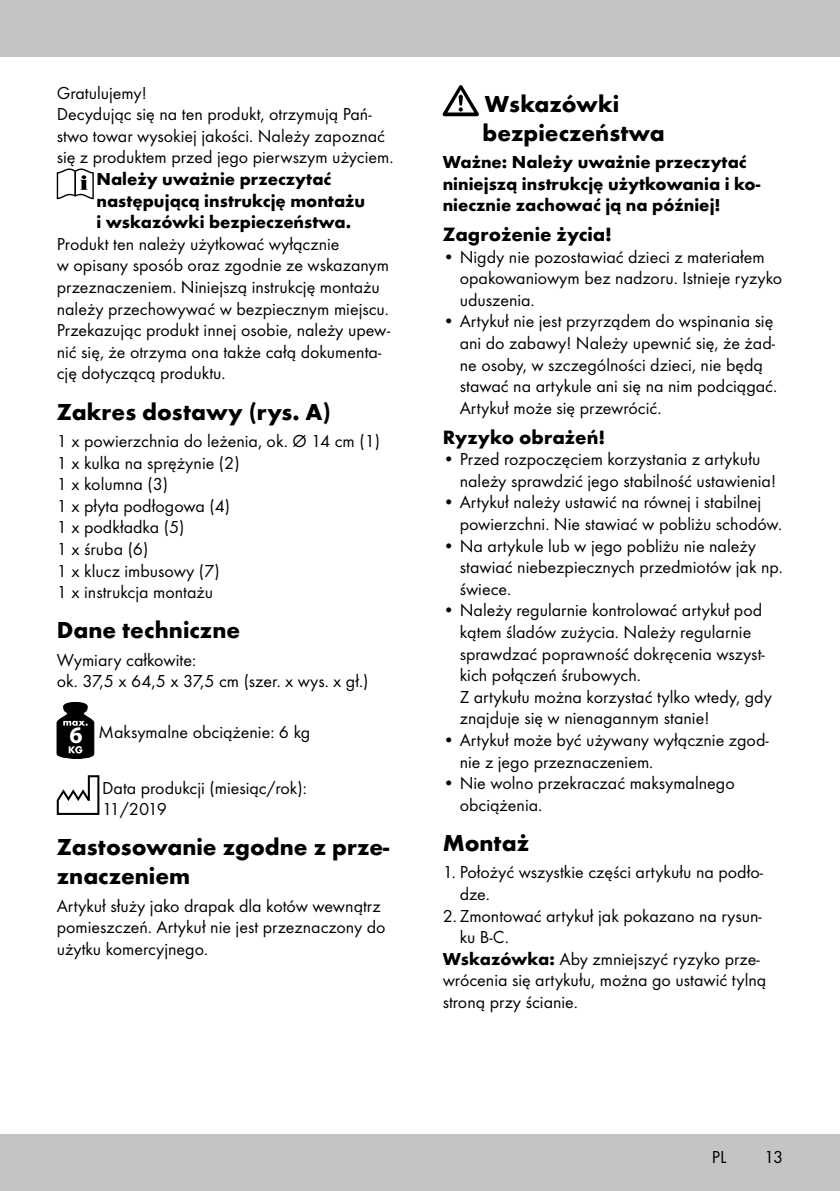
<style>
.page{position:relative;width:840px;height:1191px;background:#fff}
.page>*{position:absolute;margin:0;border:0;box-sizing:border-box;transform-origin:0 0}
.t1{font:700 24px/28.8px "Futura TOT";color:#000}
.t2{font:700 20px "Futura TOT";color:#000}
.t3{font:18px/21.6px "Futura TOT Boo";color:#000}
.t4{font:700 18px/21.6px "Futura TOT";color:#000}
.s1{font-family:"Myriad Pro";font-weight:700;font-size:23.8px;color:#fff}
.s2{font-family:"Futura TOT";font-weight:700}
</style>
<div class="page">
<div style="left:0;top:1134px;width:839px;height:57px;background:#c5c4c4"></div>
<div style="left:0;top:0;width:839px;height:57px;background:#c5c4c4"></div>
<svg style="left:57px;top:168px;width:37px;height:31px"></svg>
<svg style="left:57px;top:702px;width:37px;height:57px;background:#333"></svg>
<svg style="left:57px;top:775px;width:42px;height:40px"></svg>
<svg style="left:442px;top:85px;width:36px;height:31px"></svg>
<p class="t3" style="left:57px;top:82px;width:338px">Gratulujemy!<br>Decydując się na ten produkt, otrzymują Pań&shy;stwo towar wysokiej jakości. Należy zapoznać się z produktem przed jego pierwszym użyciem.</p>
<p class="t4" style="left:96px;top:168px;width:270px">Należy uważnie przeczytać następującą instrukcję montażu i wskazówki bezpieczeństwa.</p>
<p class="t3" style="left:57px;top:233px;width:335px">Produkt ten należy użytkować wyłącznie<br>w opisany sposób oraz zgodnie ze wskazanym przeznaczeniem. Niniejszą instrukcję montażu należy przechowywać w bezpiecznym miejscu.<br>Przekazując produkt innej osobie, należy upew&shy;nić się, że otrzyma ona także całą dokumenta&shy;cję dotyczącą produktu.</p>
<h1 class="t1" style="left:57px;top:397px;width:275px">Zakres dostawy (rys. A)</h1>
<p class="t3" style="left:57px;top:430px;width:325px">1 x powierzchnia do leżenia, ok. Ø 14 cm (1)<br>1 x kulka na sprężynie (2)<br>1 x kolumna (3)<br>1 x płyta podłogowa (4)<br>1 x podkładka (5)<br>1 x śruba (6)<br>1 x klucz imbusowy (7)<br>1 x instrukcja montażu</p>
<h1 class="t1" style="left:57px;top:615px;width:185px">Dane techniczne</h1>
<p class="t3" style="left:57px;top:648px;width:313px">Wymiary całkowite:<br>ok. 37,5 x 64,5 x 37,5 cm (szer. x wys. x gł.)</p>
<p class="t3" style="left:69px;top:720px;width:242px"><span class="s1">6</span> Maksymalne obciążenie: 6 kg</p>
<p class="t3" style="left:102px;top:776px;width:206px">Data produkcji (miesiąc/rok):<br>11/2019</p>
<h1 class="t1" style="left:57px;top:832px;width:334px">Zastosowanie zgodne z prze&shy;znaczeniem</h1>
<p class="t3" style="left:57px;top:894px;width:330px">Artykuł służy jako drapak dla kotów wewnątrz pomieszczeń. Artykuł nie jest przeznaczony do użytku komercyjnego.</p>
<h1 class="t1" style="left:482px;top:89px;width:183px">Wskazówki bezpieczeństwa</h1>
<p class="t4" style="left:442px;top:151px;width:319px">Ważne: Należy uważnie przeczytać niniejszą instrukcję użytkowania i ko&shy;niecznie zachować ją na później!</p>
<p class="t2" style="left:442px;top:222px;width:171px">Zagrożenie życia!</p>
<p class="t3" style="left:459px;top:246px;width:324px;text-indent:-17px">• Nigdy nie pozostawiać dzieci z materiałem opakowaniowym bez nadzoru. Istnieje ryzyko uduszenia.</p>
<p class="t3" style="left:459px;top:310px;width:319px;text-indent:-17px">• Artykuł nie jest przyrządem do wspinania się ani do zabawy! Należy upewnić się, że żad&shy;ne osoby, w szczególności dzieci, nie będą stawać na artykule ani się na nim podciągać.<br>Artykuł może się przewrócić.</p>
<p class="t2" style="left:442px;top:424px;width:164px">Ryzyko obrażeń!</p>
<p class="t3" style="left:459px;top:448px;width:317px;text-indent:-17px">• Przed rozpoczęciem korzystania z artykułu należy sprawdzić jego stabilność ustawienia!</p>
<p class="t3" style="left:459px;top:491px;width:324px;text-indent:-17px">• Artykuł należy ustawić na równej i stabilnej powierzchni. Nie stawiać w pobliżu schodów.</p>
<p class="t3" style="left:459px;top:534px;width:324px;text-indent:-17px">• Na artykule lub w jego pobliżu nie należy stawiać niebezpiecznych przedmiotów jak np. świece.</p>
<p class="t3" style="left:459px;top:599px;width:313px;text-indent:-17px">• Należy regularnie kontrolować artykuł pod kątem śladów zużycia. Należy regularnie sprawdzać poprawność dokręcenia wszyst&shy;kich połączeń śrubowych.<br>Z artykułu można korzystać tylko wtedy, gdy znajduje się w nienagannym stanie!</p>
<p class="t3" style="left:459px;top:729px;width:310px;text-indent:-17px">• Artykuł może być używany wyłącznie zgod&shy;nie z jego przeznaczeniem.</p>
<p class="t3" style="left:459px;top:772px;width:276px;text-indent:-17px">• Nie wolno przekraczać maksymalnego obciążenia.</p>
<h1 class="t1" style="left:442px;top:828px;width:88px">Montaż</h1>
<p class="t3" style="left:459px;top:861px;width:304px;text-indent:-17px">1. Położyć wszystkie części artykułu na podło&shy;dze.</p>
<p class="t3" style="left:442px;top:904px;width:320px">2. Zmontować artykuł jak pokazano na rysun-</p>
<p class="t3" style="left:459px;top:926px;width:51px">ku B-C.</p>
<p class="t3" style="left:442px;top:947px;width:318px"><span class="s2">Wskazówka:</span> Aby zmniejszyć ryzyko prze-</p>
<p class="t3" style="left:442px;top:969px;width:325px">wrócenia się artykułu, można go ustawić tylną</p>
<p class="t3" style="left:442px;top:991px;width:137px">stroną przy ścianie.</p>
<p class="t3" style="left:711px;top:1146px;width:16px">PL</p>
<p class="t3" style="left:763px;top:1146px;width:20px">13</p>
</div>
